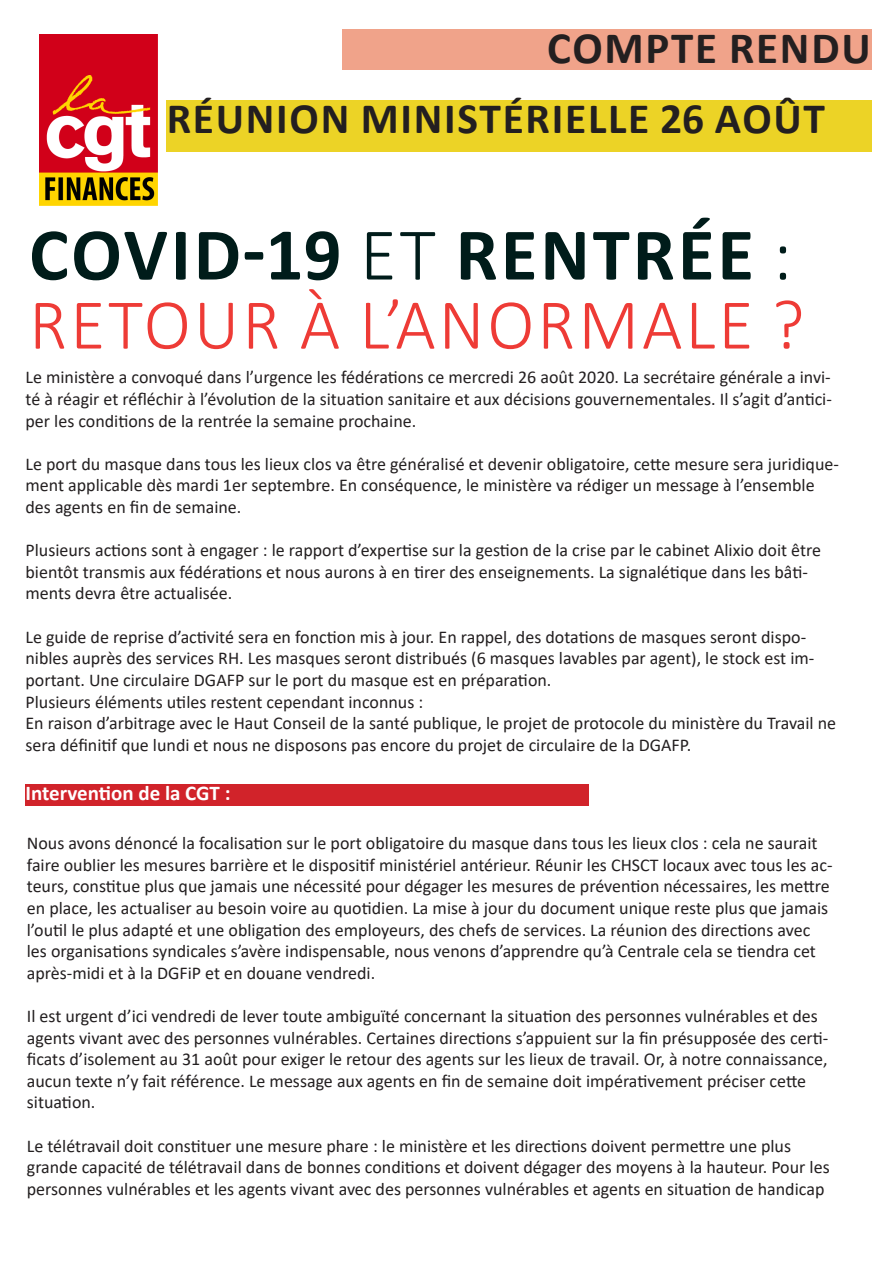
<style>
.page{position:relative;width:893px;height:1263px;background:#fff}
.page>*{position:absolute;margin:0;border:0;box-sizing:border-box;transform-origin:0 0}
.t1{font:700 75px "Calibri";letter-spacing:.04em;color:#001c1a}
.t2{font:300 72px "Calibri";letter-spacing:.04em;color:#ee3b36}
.t3{font:700 45px "Calibri";letter-spacing:.04em;color:#231f20}
.t4{font:700 43.5px "Calibri";letter-spacing:.04em;color:#231f20}
.Style_de_paragraphe{font:700 21px "Calibri";color:#fff}
.Texte{font:18px/21.6px "Calibri";color:#231f20}
.s1{font-weight:300}
</style>
<div class="page">
<img style="left:39px;top:34px;width:119px;height:171px">
<div style="left:342px;top:29px;width:530px;height:41px;background:#f0a38a"></div>
<div style="left:166px;top:100px;width:706px;height:51px;background:#ecd326"></div>
<div style="left:26px;top:784px;width:563px;height:21px;background:#d1232a"></div>
<p class="t3" style="left:547px;top:16px;width:325px">COMPTE RENDU</p>
<p class="t4" style="left:167px;top:87px;width:660px">RÉUNION MINISTÉRIELLE 26 AOÛT</p>
<p class="t1" style="left:29px;top:202px;width:764px">COVID-19 <span class="s1">ET</span> RENTRÉE <span class="s1">:</span></p>
<p class="t2" style="left:29px;top:280px;width:777px">RETOUR À L’ANORMALE ?</p>
<p class="Texte" style="left:26px;top:366px;width:808px;text-align:justify">Le ministère a convoqué dans l’urgence les fédérations ce mercredi 26 août 2020. La secrétaire générale a invi&shy;té à réagir et réfléchir à l’évolution de la situation sanitaire et aux décisions gouvernementales. Il s’agit d’antici&shy;per les conditions de la rentrée la semaine prochaine.</p>
<p class="Texte" style="left:26px;top:453px;width:815px">Le port du masque dans tous les lieux clos va être généralisé et devenir obligatoire, cette mesure sera juridique&shy;ment applicable dès mardi 1er septembre. En conséquence, le ministère va rédiger un message à l’ensemble des agents en fin de semaine.</p>
<p class="Texte" style="left:26px;top:539px;width:797px">Plusieurs actions sont à engager : le rapport d’expertise sur la gestion de la crise par le cabinet Alixio doit être bientôt transmis aux fédérations et nous aurons à en tirer des enseignements. La signalétique dans les bâti&shy;ments devra être actualisée.</p>
<p class="Texte" style="left:26px;top:625px;width:790px">Le guide de reprise d’activité sera en fonction mis à jour. En rappel, des dotations de masques seront dispo&shy;nibles auprès des services RH. Les masques seront distribués (6 masques lavables par agent), le stock est im&shy;portant. Une circulaire DGAFP sur le port du masque est en préparation.</p>
<p class="Texte" style="left:26px;top:690px;width:399px">Plusieurs éléments utiles restent cependant inconnus :</p>
<p class="Texte" style="left:26px;top:712px;width:812px">En raison d’arbitrage avec le Haut Conseil de la santé publique, le projet de protocole du ministère du Travail ne sera définitif que lundi et nous ne disposons pas encore du projet de circulaire de la DGAFP.</p>
<p class="Style_de_paragraphe" style="left:26px;top:778px;width:206px">Intervention de la CGT :</p>
<p class="Texte" style="left:27px;top:832px;width:807px">Nous avons dénoncé la focalisation sur le port obligatoire du masque dans tous les lieux clos : cela ne saurait faire oublier les mesures barrière et le dispositif ministériel antérieur. Réunir les CHSCT locaux avec tous les ac&shy;teurs, constitue plus que jamais une nécessité pour dégager les mesures de prévention nécessaires, les mettre en place, les actualiser au besoin voire au quotidien. La mise à jour du document unique reste plus que jamais l’outil le plus adapté et une obligation des employeurs, des chefs de services. La réunion des directions avec les organisations syndicales s’avère indispensable, nous venons d’apprendre qu’à Centrale cela se tiendra cet après-midi et à la DGFiP et en douane vendredi.</p>
<p class="Texte" style="left:27px;top:1005px;width:803px">Il est urgent d’ici vendredi de lever toute ambiguïté concernant la situation des personnes vulnérables et des agents vivant avec des personnes vulnérables. Certaines directions s’appuient sur la fin présupposée des certi&shy;ficats d’isolement au 31 août pour exiger le retour des agents sur les lieux de travail. Or, à notre connaissance, aucun texte n’y fait référence. Le message aux agents en fin de semaine doit impérativement préciser cette situation.</p>
<p class="Texte" style="left:27px;top:1134px;width:804px">Le télétravail doit constituer une mesure phare : le ministère et les directions doivent permettre une plus grande capacité de télétravail dans de bonnes conditions et doivent dégager des moyens à la hauteur. Pour les personnes vulnérables et les agents vivant avec des personnes vulnérables et agents en situation de handicap</p>
</div>
